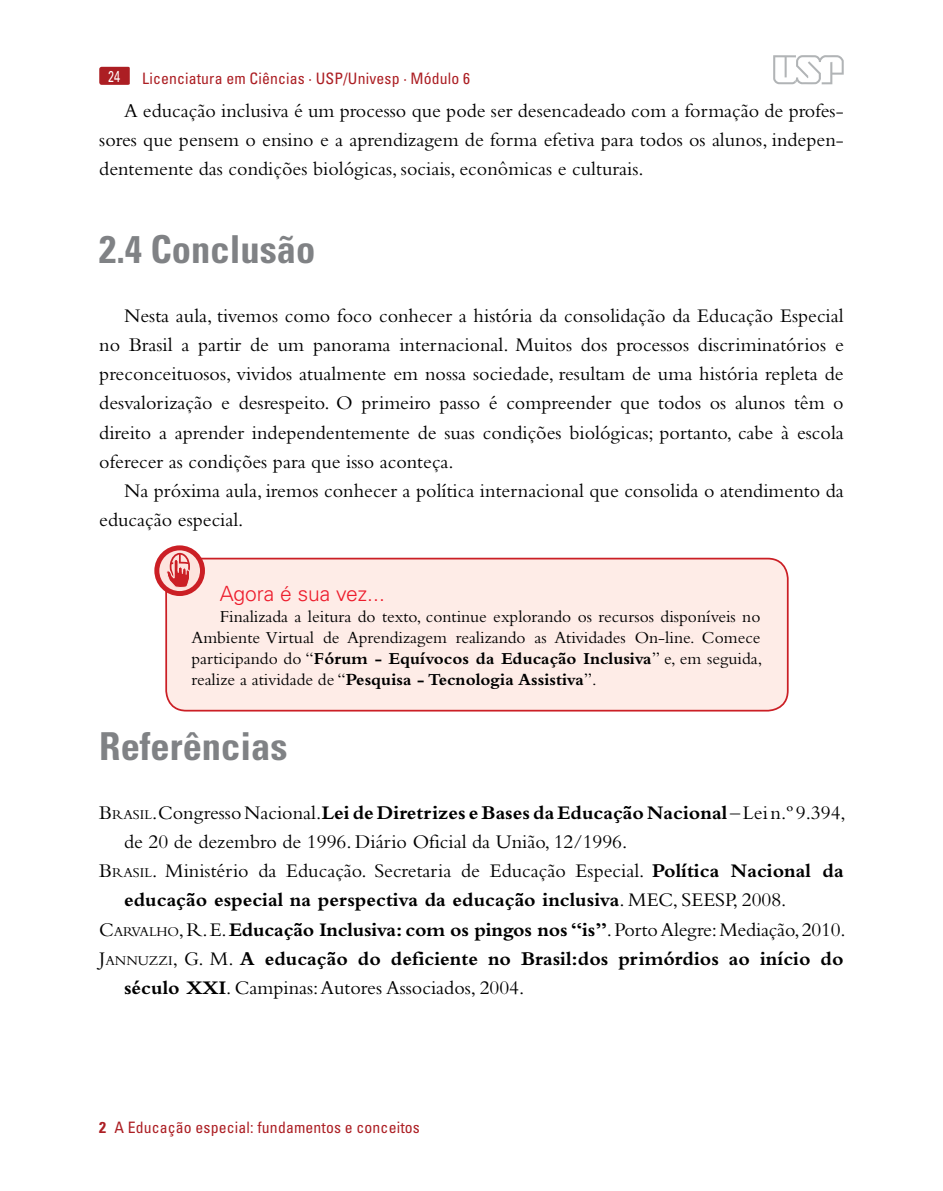
<style>
.page{position:relative;width:943px;height:1191px;background:#fff}
.page>*{position:absolute;margin:0;border:0;box-sizing:border-box;transform-origin:0 0}
.t1{font:700 condensed 38.5px "Univers";color:#808285}
.t2{font:300 21px "Univers";color:#ed1c2c}
.t3{font:20.12px/29.2px "Bembo";color:#000;text-align:justify}
.t4{font:700 20.12px "Bembo";color:#000}
.t5{font:17.5px/21px "Bembo";color:#000;text-align:justify}
.t6{font:condensed 15.75px "Univers";letter-spacing:.01em;color:#ac1e23}
.t7{font:15.75px "Univers";color:#fff;scale:.69 1}
.s1{font-weight:700}
.s2{font-weight:400}
.s3{font-weight:400;font-size:14.17px}
.s4{font-style:inherit}
.s5{font-size:14.17px}
</style>
<div class="page">
<div style="left:99px;top:67px;width:31px;height:18px;background:#ac1e23;border-radius:2px"></div>
<svg style="left:773px;top:55px;width:70px;height:29px"></svg>
<div style="left:164px;top:557px;width:625px;height:155px;background:#feece7"></div>
<svg style="left:157px;top:548px;width:45px;height:45px"></svg>
<div style="left:154px;top:545px;width:51px;height:51px;border:5px solid #cb1f25;border-radius:50%"></div>
<svg style="left:166px;top:552px;width:25px;height:37px"></svg>
<p class="t7" style="left:108px;top:67px;width:19px">24</p>
<p class="t6" style="left:142px;top:69px;width:329px">Licenciatura em Ciências · USP/Univesp · Módulo 6</p>
<p class="t3" style="left:99px;top:96px;width:746px;text-indent:25px">A educação inclusiva é um processo que pode ser desencadeado com a formação de profes&shy;sores que pensem o ensino e a aprendizagem de forma efetiva para todos os alunos, indepen&shy;dentemente das condições biológicas, sociais, econômicas e culturais.</p>
<h1 class="t1" style="left:99px;top:226px;width:217px">2.4 Conclusão</h1>
<p class="t3" style="left:99px;top:300px;width:746px;text-indent:25px">Nesta aula, tivemos como foco conhecer a história da consolidação da Educação Especial no Brasil a partir de um panorama internacional. Muitos dos processos discriminatórios e preconceituosos, vividos atualmente em nossa sociedade, resultam de uma história repleta de desvalorização e desrespeito. O primeiro passo é compreender que todos os alunos têm o direito a aprender independentemente de suas condições biológicas; portanto, cabe à escola oferecer as condições para que isso aconteça.</p>
<p class="t3" style="left:99px;top:476px;width:746px;text-indent:25px">Na próxima aula, iremos conhecer a política internacional que consolida o atendimento da educação especial.</p>
<p class="t2" style="left:220px;top:581px;width:166px">Agora é sua vez...</p>
<p class="t5" style="left:191px;top:605px;width:572px;text-indent:28px">Finalizada a leitura do texto, continue explorando os recursos disponíveis no Ambiente Virtual de Aprendizagem realizando as Atividades On-line. Comece participando do “<span class="s1">Fórum - Equívocos da Educação Inclusiva</span>” e, em seguida, realize a atividade de “<span class="s1">Pesquisa - Tecnologia Assistiva</span>”.</p>
<h1 class="t1" style="left:99px;top:723px;width:190px">Referências</h1>
<p class="t4" style="left:99px;top:801px;width:748px"><span class="s2">B</span><span class="s3">RASIL</span><span class="s2">.Congresso Nacional.</span>Lei de Diretrizes e Bases da Educação Nacional <span class="s2">– Lei n.º 9.394,</span></p>
<p class="t3" style="left:124px;top:826px;width:505px">de 20 de dezembro de 1996. Diário Oficial da União, 12/1996.</p>
<p class="t3" style="left:99px;top:855px;width:746px"><span class="s4">B</span><span class="s5">RASIL</span>. Ministério da Educação. Secretaria de Educação Especial. <span class="s1">Política Nacional da</span></p>
<p class="t4" style="left:124px;top:888px;width:664px">educação especial na perspectiva da educação inclusiva<span class="s2">. MEC, SEESP, 2008.</span></p>
<p class="t4" style="left:99px;top:918px;width:748px"><span class="s2">C</span><span class="s3">ARVALHO</span><span class="s2">, R. E</span><span class="s2">.</span> Educação Inclusiva: com os pingos nos “is”<span class="s2">. Porto Alegre: Mediação, 2010.</span></p>
<p class="t4" style="left:99px;top:947px;width:746px"><span class="s2">J</span><span class="s3">ANNUZZI</span><span class="s2">, G. M</span><span class="s2">.</span> A educação do deficiente no Brasil:dos primórdios ao início do</p>
<p class="t3" style="left:124px;top:972px;width:402px"><span class="s1">século XXI</span>. Campinas: Autores Associados, 2004.</p>
<p class="t6" style="left:99px;top:1117px;width:322px"><span class="s1">2</span> A Educação especial: fundamentos e conceitos</p>
</div>
